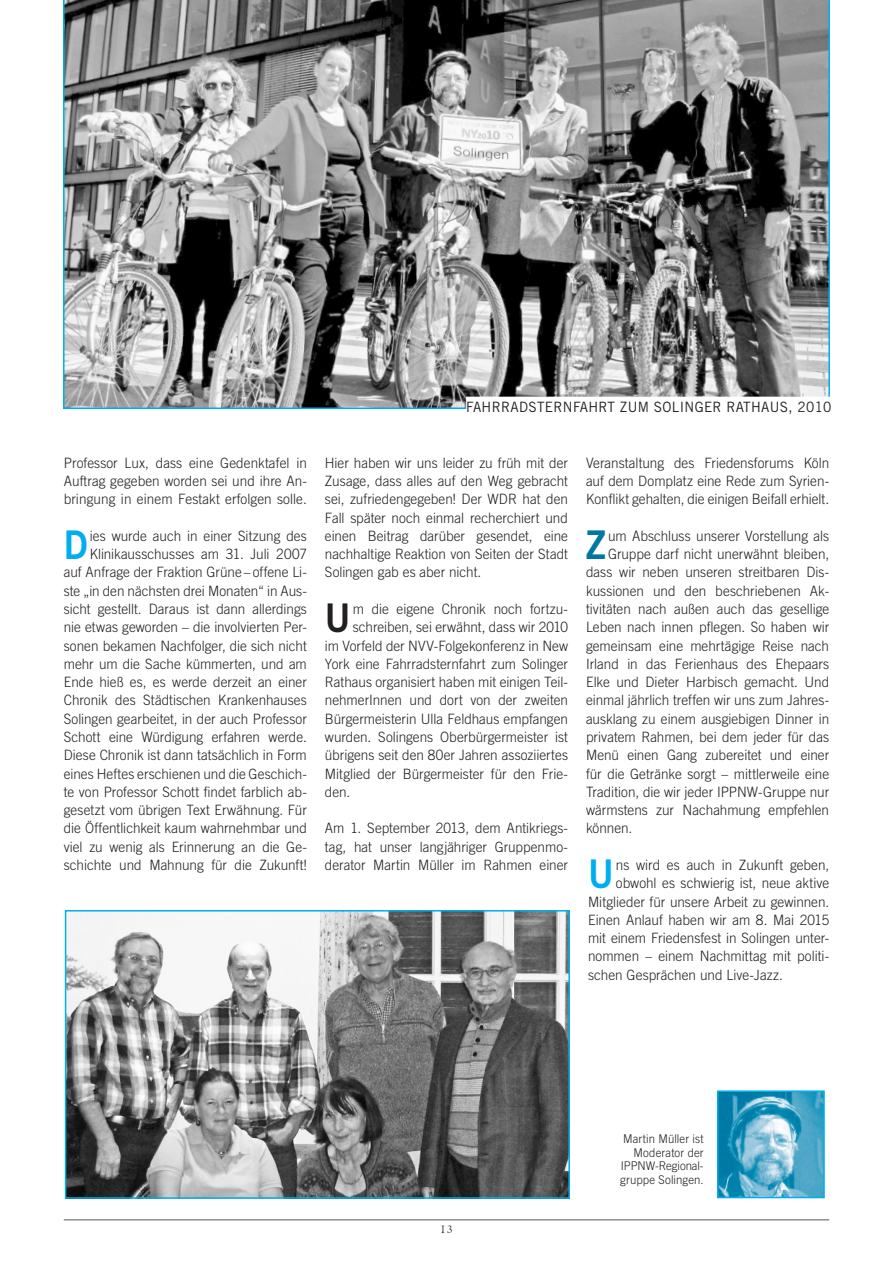
<style>
.page{position:relative;width:893px;height:1263px;background:#fff}
.page>*{position:absolute;margin:0;border:0;box-sizing:border-box;transform-origin:0 0}
.t1{font:39.6px "Trade Gothic LT Std Bd 2";color:#00aeef;scale:.9 1}
.t2{font:39.6px "Trade Gothic LT Std Bd 2";color:#231f20;scale:.9 1}
.t3{font:39.6px "Trade Gothic LT Std Bd 2";color:#0076a3;scale:.9 1}
.t4{font:300 14.25px/18.3px "Trade Gothic LT Std";color:#231f20;text-align:justify;scale:.95 1}
.t5{font:14.25px "Trade Gothic LT Std";letter-spacing:.025em;color:#231f20;scale:.95 1}
.t6{font:300 12px/13.5px "Trade Gothic LT Std";letter-spacing:.01em;color:#231f20;text-align:right;scale:.95 1}
.t7{font:12px "Centaur MT Std";color:#231f20}
</style>
<div class="page">
<img style="left:720px;top:1093px;width:102px;height:102px">
<div style="left:717px;top:1090px;width:108px;height:108px;border:2px solid #00aeef"></div>
<img style="left:68px;top:913px;width:499px;height:283px">
<div style="left:65px;top:910px;width:505px;height:289px;border:2px solid #00aeef"></div>
<svg style="left:63px;top:0;width:767px;height:409px;background:#838485"></svg>
<div style="left:466px;top:397px;width:365px;height:20px;background:#fff"></div>
<hr style="left:64px;top:1219px;width:765px;height:1px;background:#57585a">
<p class="t4" style="left:64px;top:453px;width:257px">Professor Lux, dass eine Gedenktafel in Auftrag gegeben worden sei und ihre An&shy;bringung in einem Festakt erfolgen solle.</p>
<h1 class="t1" style="left:64px;top:520px;width:28px">D</h1>
<p class="t4" style="left:64px;top:526px;width:257px;text-align:right">ies wurde auch in einer Sitzung des Klinikausschusses am 31. Juli 2007<br>auf Anfrage der Fraktion Grüne – offene Li&shy;ste „in den nächsten drei Monaten“ in Aus&shy;sicht gestellt. Daraus ist dann allerdings nie etwas geworden – die involvierten Per&shy;sonen bekamen Nachfolger, die sich nicht mehr um die Sache kümmerten, und am Ende hieß es, es werde derzeit an einer Chronik des Städtischen Krankenhauses Solingen gearbeitet, in der auch Professor Schott eine Würdigung erfahren werde.<br>Diese Chronik ist dann tatsächlich in Form eines Heftes erschienen und die Geschich&shy;te von Professor Schott findet farblich ab&shy;gesetzt vom übrigen Text Erwähnung. Für die Öffentlichkeit kaum wahrnehmbar und viel zu wenig als Erinnerung an die Ge&shy;schichte und Mahnung für die Zukunft!</p>
<p class="t5" style="left:466px;top:399px;width:386px">FAHRRADSTERNFAHRT ZUM SOLINGER RATHAUS, 2010</p>
<p class="t4" style="left:325px;top:453px;width:257px">Hier haben wir uns leider zu früh mit der Zusage, dass alles auf den Weg gebracht sei, zufriedengegeben! Der WDR hat den Fall später noch einmal recherchiert und einen Beitrag darüber gesendet, eine nachhaltige Reaktion von Seiten der Stadt Solingen gab es aber nicht.</p>
<h1 class="t2" style="left:325px;top:594px;width:30px">U</h1>
<p class="t4" style="left:353px;top:600px;width:228px">m die eigene Chronik noch fortzu-</p>
<p class="t4" style="left:353px;top:618px;width:228px">schreiben, sei erwähnt, dass wir 2010</p>
<p class="t4" style="left:325px;top:636px;width:257px">im Vorfeld der NVV-Folgekonferenz in New</p>
<p class="t4" style="left:325px;top:654px;width:257px">York eine Fahrradsternfahrt zum Solinger</p>
<p class="t4" style="left:325px;top:673px;width:257px">Rathaus organisiert haben mit einigen Teil-</p>
<p class="t4" style="left:325px;top:691px;width:257px">nehmerInnen und dort von der zweiten</p>
<p class="t4" style="left:325px;top:709px;width:257px">Bürgermeisterin Ulla Feldhaus empfangen</p>
<p class="t4" style="left:325px;top:728px;width:257px">wurden. Solingens Oberbürgermeister ist</p>
<p class="t4" style="left:325px;top:746px;width:257px">übrigens seit den 80er Jahren assoziiertes</p>
<p class="t4" style="left:325px;top:764px;width:257px">Mitglied der Bürgermeister für den Frie-</p>
<p class="t4" style="left:325px;top:782px;width:28px">den.</p>
<p class="t4" style="left:325px;top:819px;width:257px">Am 1. September 2013, dem Antikriegs&shy;tag, hat unser langjähriger Gruppenmo&shy;derator Martin Müller im Rahmen einer</p>
<p class="t4" style="left:586px;top:453px;width:257px">Veranstaltung des Friedensforums Köln auf dem Domplatz eine Rede zum Syrien-Konflikt gehalten, die einigen Beifall erhielt.</p>
<h1 class="t3" style="left:586px;top:520px;width:24px">Z</h1>
<p class="t4" style="left:608px;top:526px;width:234px">um Abschluss unserer Vorstellung als</p>
<p class="t4" style="left:608px;top:545px;width:234px">Gruppe darf nicht unerwähnt bleiben,</p>
<p class="t4" style="left:586px;top:563px;width:257px">dass wir neben unseren streitbaren Dis-</p>
<p class="t4" style="left:586px;top:581px;width:257px">kussionen und den beschriebenen Ak-</p>
<p class="t4" style="left:586px;top:600px;width:257px">tivitäten nach außen auch das gesellige</p>
<p class="t4" style="left:586px;top:618px;width:257px">Leben nach innen pflegen. So haben wir</p>
<p class="t4" style="left:586px;top:636px;width:257px">gemeinsam eine mehrtägige Reise nach</p>
<p class="t4" style="left:586px;top:654px;width:257px">Irland in das Ferienhaus des Ehepaars</p>
<p class="t4" style="left:586px;top:673px;width:257px">Elke und Dieter Harbisch gemacht. Und</p>
<p class="t4" style="left:586px;top:691px;width:257px">einmal jährlich treffen wir uns zum Jahres-</p>
<p class="t4" style="left:586px;top:709px;width:257px">ausklang zu einem ausgiebigen Dinner in</p>
<p class="t4" style="left:586px;top:728px;width:257px">privatem Rahmen, bei dem jeder für das</p>
<p class="t4" style="left:586px;top:746px;width:257px">Menü einen Gang zubereitet und einer</p>
<p class="t4" style="left:586px;top:764px;width:257px">für die Getränke sorgt – mittlerweile eine</p>
<p class="t4" style="left:586px;top:782px;width:257px">Tradition, die wir jeder IPPNW-Gruppe nur</p>
<p class="t4" style="left:586px;top:801px;width:257px">wärmstens zur Nachahmung empfehlen</p>
<p class="t4" style="left:586px;top:819px;width:50px">können.</p>
<h1 class="t1" style="left:588px;top:850px;width:30px">U</h1>
<p class="t4" style="left:616px;top:856px;width:226px">ns wird es auch in Zukunft geben,</p>
<p class="t4" style="left:616px;top:874px;width:226px">obwohl es schwierig ist, neue aktive</p>
<p class="t4" style="left:588px;top:892px;width:255px">Mitglieder für unsere Arbeit zu gewinnen.</p>
<p class="t4" style="left:588px;top:910px;width:255px">Einen Anlauf haben wir am 8. Mai 2015</p>
<p class="t4" style="left:588px;top:929px;width:255px">mit einem Friedensfest in Solingen unter-</p>
<p class="t4" style="left:588px;top:947px;width:255px">nommen – einem Nachmittag mit politi-</p>
<p class="t4" style="left:588px;top:965px;width:207px">schen Gesprächen und Live-Jazz.</p>
<p class="t7" style="left:440px;top:1222px;width:14px">13</p>
<p class="t6" style="left:620px;top:1132px;width:89px">Martin Müller ist<br>Moderator der<br>IPPNW-Regional&shy;gruppe Solingen.</p>
</div>
